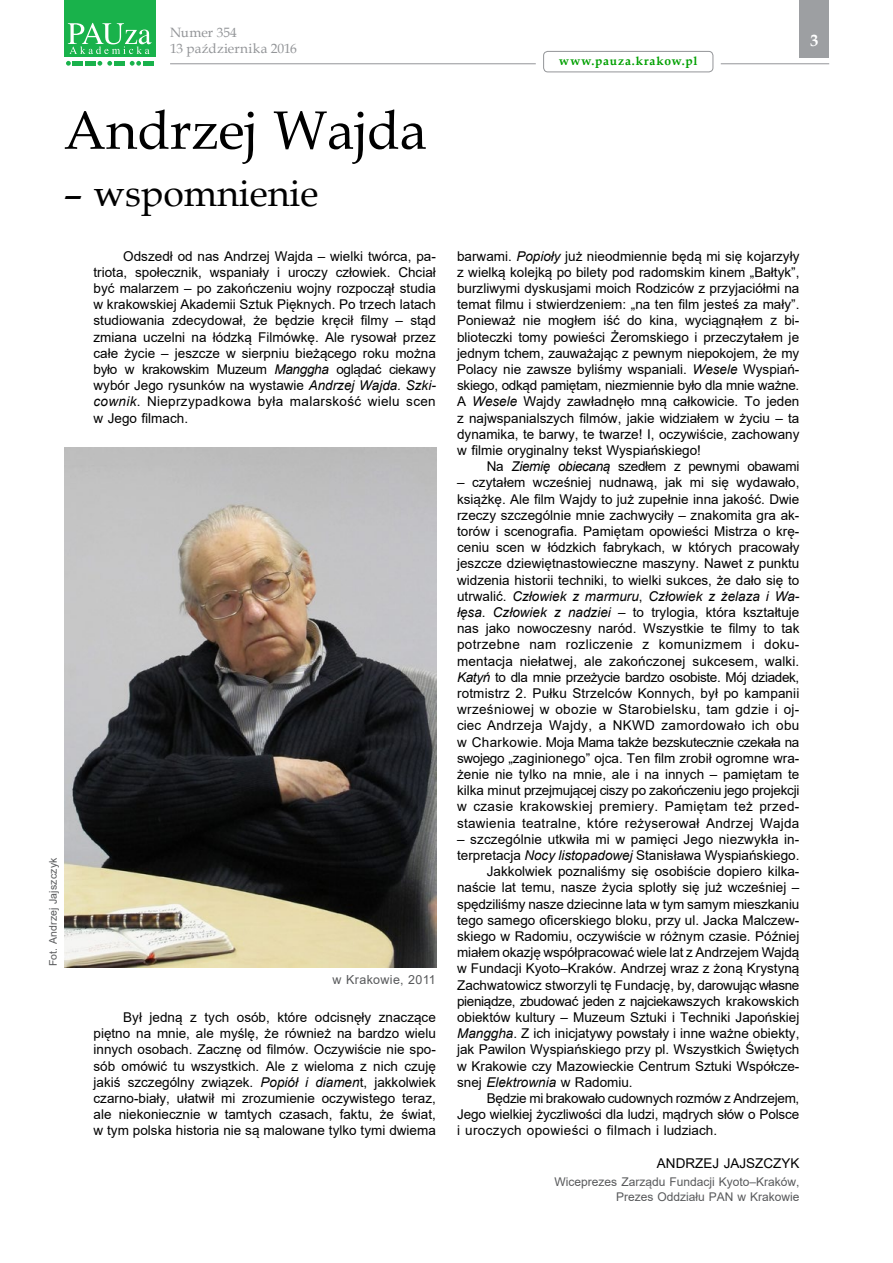
<style>
.page{position:relative;width:893px;height:1263px;background:#fff}
.page>*{position:absolute;margin:0;border:0;box-sizing:border-box;transform-origin:0 0}
.t1{font:54px "Book Antiqua";color:#000}
.t2{font:37.5px "Book Antiqua";color:#000}
.t3{font:700 16.5px "Book Antiqua";color:#fff}
.t4{font:13.5px/16.2px "Arial";color:#000;text-align:justify}
.t5{font:13.5px "Arial";letter-spacing:-.025em;color:#000}
.t6{font:13.5px "Arial";letter-spacing:-.02em;color:#000}
.t7{font:13.5px "Arial";letter-spacing:.025em;color:#000}
.t8{font:13.5px/16.2px "Book Antiqua";letter-spacing:.01em;color:#939598}
.t9{font:12.45px "Arial";letter-spacing:.03em;color:#58595b}
.t10{font:12px/14.4px "Arial";color:#58595b;text-align:right}
.t11{font:700 12px "Book Antiqua";letter-spacing:.07em;color:#00a000}
.t12{font:10.5px "Arial";letter-spacing:.015em;color:#58595b}
.s1{font-style:italic}
</style>
<div class="page">
<div style="left:799px;top:0;width:30px;height:57px;background:#9d9fa2"></div>
<svg style="left:66px;top:61px;width:5px;height:5px"></svg>
<svg style="left:97px;top:61px;width:15px;height:5px"></svg>
<svg style="left:130px;top:61px;width:11px;height:5px"></svg>
<div style="left:73px;top:61px;width:10px;height:5px;background:#19b24b"></div>
<div style="left:85px;top:61px;width:11px;height:5px;background:#19b24b"></div>
<div style="left:114px;top:61px;width:11px;height:5px;background:#19b24b"></div>
<div style="left:143px;top:61px;width:11px;height:5px;background:#19b24b"></div>
<div style="left:64px;top:0;width:92px;height:56px;background:#19b24b"></div>
<svg style="left:68px;top:23px;width:83px;height:31px"></svg>
<hr style="left:170px;top:63px;width:366px;height:1px;background:#939598">
<div style="left:543px;top:51px;width:170px;height:21px;border:1px solid #939598;border-radius:4px"></div>
<hr style="left:721px;top:63px;width:108px;height:1px;background:#939598">
<img style="left:64px;top:448px;width:372px;height:519px">
<p class="t8" style="left:170px;top:24px;width:128px">Numer 354<br>13 października 2016</p>
<p class="t3" style="left:810px;top:30px;width:10px">3</p>
<p class="t11" style="left:559px;top:53px;width:140px">www.pauza.krakow.pl</p>
<h1 class="t1" style="left:64px;top:93px;width:365px">Andrzej Wajda</h1>
<h2 class="t2" style="left:64px;top:168px;width:256px">– wspomnienie</h2>
<p class="t4" style="left:94px;top:248px;width:344px;text-indent:30px">Odszedł od nas Andrzej Wajda – wielki twórca, pa&shy;triota, społecznik, wspaniały i uroczy człowiek. Chciał być malarzem – po zakończeniu wojny rozpoczął studia w krakowskiej Akademii Sztuk Pięknych. Po trzech latach studiowania zdecydował, że będzie kręcił filmy – stąd zmiana uczelni na łódzką Filmówkę. Ale rysował przez całe życie – jeszcze w sierpniu bieżącego roku można było w krakowskim Muzeum <span class="s1">Manggha</span> oglądać ciekawy wybór Jego rysunków na wystawie <span class="s1">Andrzej Wajda. Szki&shy;cownik</span>. Nieprzypadkowa była malarskość wielu scen w Jego filmach.</p>
<p class="t12" style="left:46px;top:966px;width:110px;rotate:-90deg">Fot. Andrzej Jajszczyk</p>
<p class="t9" style="left:332px;top:971px;width:105px">w Krakowie, 2011</p>
<p class="t4" style="left:94px;top:1009px;width:344px;text-indent:30px">Był jedną z tych osób, które odcisnęły znaczące piętno na mnie, ale myślę, że również na bardzo wielu innych osobach. Zacznę od filmów. Oczywiście nie spo&shy;sób omówić tu wszystkich. Ale z wieloma z nich czuję jakiś szczególny związek. <span class="s1">Popiół i diamen</span>t, jakkolwiek czarno-biały, ułatwił mi zrozumienie oczywistego teraz, ale niekoniecznie w tamtych czasach, faktu, że świat, w tym polska historia nie są malowane tylko tymi dwiema</p>
<p class="t4" style="left:457px;top:248px;width:344px">barwami. <span class="s1">Popioły</span> już nieodmiennie będą mi się kojarzyły z wielką kolejką po bilety pod radomskim kinem „Bałtyk”, burzliwymi dyskusjami moich Rodziców z przyjaciółmi na temat filmu i stwierdzeniem: „na ten film jesteś za mały”.<br>Ponieważ nie mogłem iść do kina, wyciągnąłem z bi&shy;blioteczki tomy powieści Żeromskiego i przeczytałem je jednym tchem, zauważając z pewnym niepokojem, że my Polacy nie zawsze byliśmy wspaniali. <span class="s1">Wesele</span> Wyspiań&shy;skiego, odkąd pamiętam, niezmiennie było dla mnie ważne.<br>A <span class="s1">Wesele</span> Wajdy zawładnęło mną całkowicie. To jeden z najwspanialszych filmów, jakie widziałem w życiu – ta dynamika, te barwy, te twarze! I, oczywiście, zachowany w filmie oryginalny tekst Wyspiańskiego!</p>
<p class="t5" style="left:487px;top:457px;width:314px">Na <span class="s1">Ziemię obiecaną</span> szedłem z pewnymi obawami</p>
<p class="t4" style="left:457px;top:474px;width:344px">– czytałem wcześniej nudnawą, jak mi się wydawało, książkę. Ale film Wajdy to już zupełnie inna jakość. Dwie rzeczy szczególnie mnie zachwyciły – znakomita gra ak&shy;torów i scenografia. Pamiętam opowieści Mistrza o krę&shy;ceniu scen w łódzkich fabrykach, w których pracowały jeszcze dziewiętnastowieczne maszyny. Nawet z punktu widzenia historii techniki, to wielki sukces, że dało się to utrwalić. <span class="s1">Człowiek z marmuru</span>, <span class="s1">Człowiek z żelaza i Wa&shy;łęsa</span>. <span class="s1">Człowiek z nadziei</span> – to trylogia, która kształtuje nas jako nowoczesny naród. Wszystkie te filmy to tak potrzebne nam rozliczenie z komunizmem i doku&shy;mentacja niełatwej, ale zakończonej sukcesem, walki.<br><span class="s1">Katyń</span> to dla mnie przeżycie bardzo osobiste. Mój dziadek, rotmistrz 2. Pułku Strzelców Konnych, był po kampanii wrześniowej w obozie w Starobielsku, tam gdzie i oj&shy;ciec Andrzeja Wajdy, a NKWD zamordowało ich obu w Charkowie. Moja Mama także bezskutecznie czekała na swojego „zaginionego” ojca. Ten film zrobił ogromne wra&shy;żenie nie tylko na mnie, ale i na innych – pamiętam te kilka minut przejmującej ciszy po zakończeniu jego projekcji w czasie krakowskiej premiery. Pamiętam też przed&shy;stawienia teatralne, które reżyserował Andrzej Wajda</p>
<p class="t4" style="left:457px;top:831px;width:344px">– szczególnie utkwiła mi w pamięci Jego niezwykła in-</p>
<p class="t4" style="left:457px;top:847px;width:344px">terpretacja <span class="s1">Nocy listopadowej</span> Stanisława Wyspiańskiego.</p>
<p class="t4" style="left:487px;top:863px;width:314px">Jakkolwiek poznaliśmy się osobiście dopiero kilka-</p>
<p class="t4" style="left:457px;top:879px;width:344px">naście lat temu, nasze życia splotły się już wcześniej –</p>
<p class="t4" style="left:457px;top:896px;width:344px">spędziliśmy nasze dziecinne lata w tym samym mieszkaniu</p>
<p class="t4" style="left:457px;top:912px;width:344px">tego samego oficerskiego bloku, przy ul. Jacka Malczew-</p>
<p class="t4" style="left:457px;top:928px;width:344px">skiego w Radomiu, oczywiście w różnym czasie. Później</p>
<p class="t4" style="left:457px;top:944px;width:344px">miałem okazję współpracować wiele lat z Andrzejem Wajdą</p>
<p class="t4" style="left:457px;top:960px;width:344px">w Fundacji Kyoto–Kraków. Andrzej wraz z żoną Krystyną</p>
<p class="t4" style="left:457px;top:977px;width:344px">Zachwatowicz stworzyli tę Fundację, by, darowując własne</p>
<p class="t5" style="left:457px;top:992px;width:344px">pieniądze, zbudować jeden z najciekawszych krakowskich</p>
<p class="t4" style="left:457px;top:1009px;width:344px">obiektów kultury – Muzeum Sztuki i Techniki Japońskiej</p>
<p class="t4" style="left:457px;top:1025px;width:344px"><span class="s1">Manggha</span>. Z ich inicjatywy powstały i inne ważne obiekty,</p>
<p class="t4" style="left:457px;top:1041px;width:344px">jak Pawilon Wyspiańskiego przy pl. Wszystkich Świętych</p>
<p class="t4" style="left:457px;top:1058px;width:344px">w Krakowie czy Mazowieckie Centrum Sztuki Współcze-</p>
<p class="t4" style="left:457px;top:1074px;width:177px">snej <span class="s1">Elektrownia</span> w Radomiu.</p>
<p class="t6" style="left:487px;top:1089px;width:314px">Będzie mi brakowało cudownych rozmów z Andrzejem,</p>
<p class="t4" style="left:457px;top:1106px;width:344px">Jego wielkiej życzliwości dla ludzi, mądrych słów o Polsce</p>
<p class="t7" style="left:457px;top:1121px;width:261px">i uroczych opowieści o filmach i ludziach.</p>
<p class="t4" style="left:657px;top:1155px;width:144px">ANDRZEJ JAJSZCZYK</p>
<p class="t10" style="left:555px;top:1175px;width:246px">Wiceprezes Zarządu Fundacji Kyoto–Kraków,<br>Prezes Oddziału PAN w Krakowie</p>
</div>
